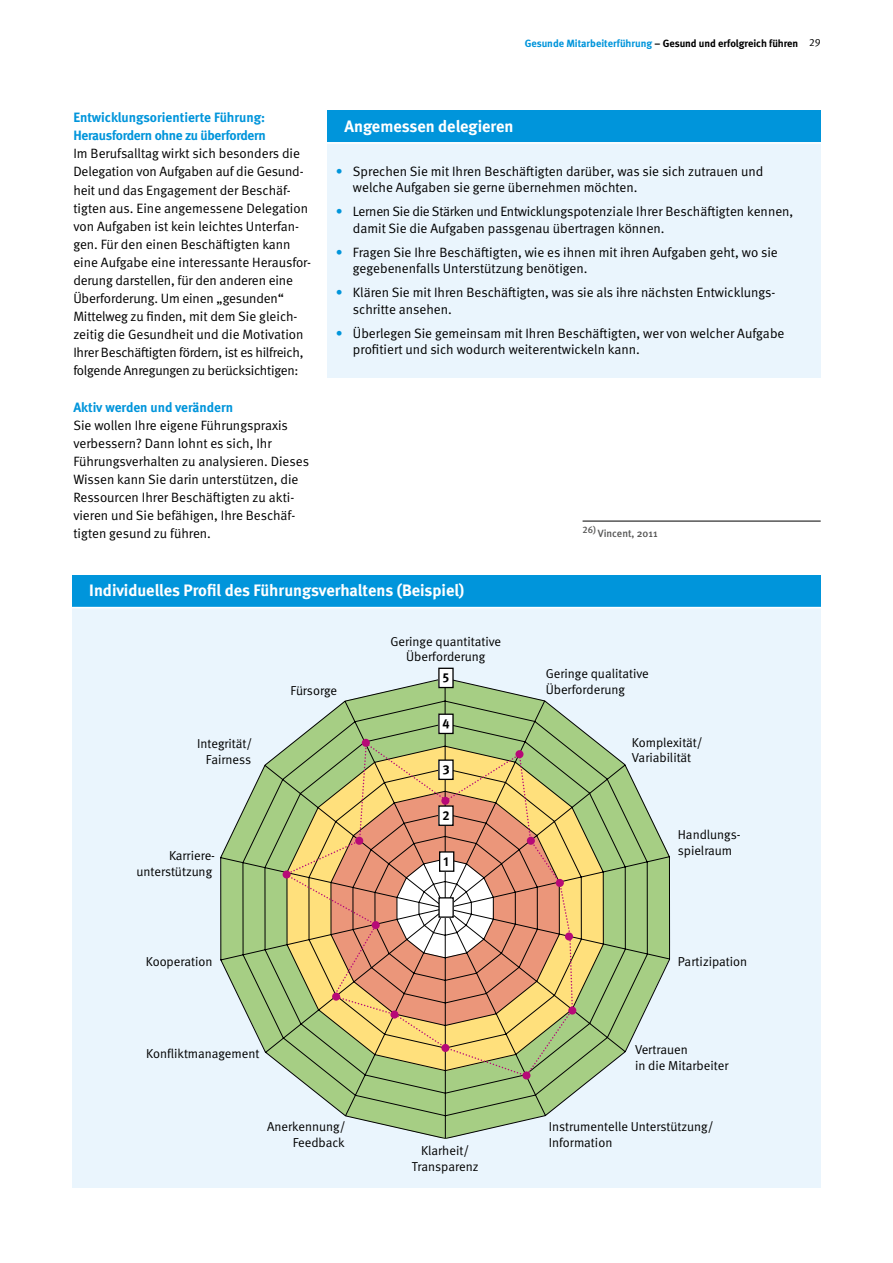
<style>
.page{position:relative;width:893px;height:1263px;background:#fff}
.page>*{position:absolute;margin:0;border:0;box-sizing:border-box;transform-origin:0 0}
.t1{font:700 16.5px "DGUV Meta";color:#fff}
.t2{font:13.5px/18.1px "DGUV Meta";color:#000}
.t3{font:700 13.5px/18.1px "DGUV Meta";letter-spacing:-.005em;color:#0095db}
.t4{font:12.9px/15.5px "DGUV Meta";color:#000}
.t5{font:700 12.9px "DGUV Meta";color:#000}
.t6{font:700 10.5px "DGUV Meta";color:#000}
.t7{font:500 10.5px "DGUV Meta";color:#565655}
.s1{color:#0095db}
.s2{font-weight:400}
</style>
<div class="page">
<div style="left:72px;top:577px;width:749px;height:611px;background:#eaf5fd"></div>
<svg style="left:220px;top:679px;width:451px;height:460px"></svg>
<div style="left:327px;top:142px;width:494px;height:236px;background:#eaf5fd"></div>
<div style="left:327px;top:111px;width:494px;height:31px;background:#0095db"></div>
<hr style="left:325px;top:142px;width:499px;height:2px;background:#fff">
<div style="left:72px;top:575px;width:749px;height:32px;background:#0095db"></div>
<div style="left:439px;top:714px;width:14px;height:19px;background:#fff"></div>
<div style="left:438px;top:713px;width:16px;height:21px;border:1px solid #000"></div>
<div style="left:439px;top:668px;width:14px;height:19px;background:#fff"></div>
<div style="left:438px;top:668px;width:16px;height:20px;border:1px solid #000"></div>
<hr style="left:583px;top:521px;width:238px;height:1px;background:#000">
<svg style="left:285px;top:743px;width:289px;height:334px;background:#d3b47d"></svg>
<div style="left:355px;top:837px;width:8px;height:8px;background:#b70977;border-radius:50%"></div>
<div style="left:362px;top:739px;width:8px;height:8px;background:#b70977;border-radius:50%"></div>
<div style="left:441px;top:797px;width:8px;height:8px;background:#b70977;border-radius:50%"></div>
<div style="left:515px;top:750px;width:8px;height:8px;background:#b70977;border-radius:50%"></div>
<div style="left:527px;top:837px;width:8px;height:8px;background:#b70977;border-radius:50%"></div>
<div style="left:556px;top:879px;width:8px;height:8px;background:#b70977;border-radius:50%"></div>
<div style="left:565px;top:932px;width:8px;height:8px;background:#b70977;border-radius:50%"></div>
<div style="left:568px;top:1006px;width:8px;height:8px;background:#b70977;border-radius:50%"></div>
<div style="left:522px;top:1071px;width:8px;height:8px;background:#b70977;border-radius:50%"></div>
<div style="left:441px;top:1044px;width:8px;height:8px;background:#b70977;border-radius:50%"></div>
<div style="left:390px;top:1010px;width:8px;height:8px;background:#b70977;border-radius:50%"></div>
<div style="left:332px;top:992px;width:8px;height:9px;background:#b70977;border-radius:50%"></div>
<div style="left:372px;top:921px;width:8px;height:8px;background:#b70977;border-radius:50%"></div>
<div style="left:283px;top:870px;width:8px;height:8px;background:#b70977;border-radius:50%"></div>
<hr style="left:70px;top:607px;width:752px;height:1px;background:#fff">
<p class="t3" style="left:73px;top:109px;width:194px">Entwicklungsorientierte Führung:<br>Herausfordern ohne zu überfordern</p>
<p class="t2" style="left:73px;top:145px;width:239px">Im Berufsalltag wirkt sich besonders die Delegation von Aufgaben auf die Gesund&shy;heit und das Engagement der Beschäf&shy;tigten aus. Eine angemessene Delegation von Aufgaben ist kein leichtes Unterfan&shy;gen. Für den einen Beschäftigten kann eine Aufgabe eine interessante Herausfor&shy;derung darstellen, für den anderen eine Überforderung. Um einen „gesunden“ Mittelweg zu finden, mit dem Sie gleich&shy;zeitig die Gesundheit und die Motivation Ihrer Beschäftigten fördern, ist es hilfreich, folgende Anregungen zu berücksichtigen:</p>
<p class="t3" style="left:73px;top:398px;width:161px">Aktiv werden und verändern</p>
<p class="t2" style="left:73px;top:416px;width:237px">Sie wollen Ihre eigene Führungspraxis verbessern? Dann lohnt es sich, Ihr Führungsverhalten zu analysieren. Dieses Wissen kann Sie darin unterstützen, die Ressourcen Ihrer Beschäftigten zu akti&shy;vieren und Sie befähigen, Ihre Beschäf&shy;tigten gesund zu führen.</p>
<p class="t6" style="left:525px;top:37px;width:297px"><span class="s1">Gesunde Mitarbeiterführung</span> – Gesund und erfolgreich führen <span class="s2">29</span></p>
<p class="t1" style="left:344px;top:116px;width:170px">Angemessen delegieren</p>
<p class="t2" style="left:353px;top:163px;width:412px;line-height:16.5px;text-indent:-17px"><span class="s1">•</span> Sprechen Sie mit Ihren Beschäftigten darüber, was sie sich zutrauen und welche Aufgaben sie gerne übernehmen möchten.</p>
<p class="t2" style="left:353px;top:204px;width:442px;line-height:16.5px;text-indent:-17px"><span class="s1">•</span> Lernen Sie die Stärken und Entwicklungspotenziale Ihrer Beschäftigten kennen, damit Sie die Aufgaben passgenau übertragen können.</p>
<p class="t2" style="left:353px;top:244px;width:426px;line-height:16.5px;text-indent:-17px"><span class="s1">•</span> Fragen Sie Ihre Beschäftigten, wie es ihnen mit ihren Aufgaben geht, wo sie gegebenenfalls Unterstützung benötigen.</p>
<p class="t2" style="left:353px;top:285px;width:424px;line-height:16.5px;text-indent:-17px"><span class="s1">•</span> Klären Sie mit Ihren Beschäftigten, was sie als ihre nächsten Entwicklungs&shy;schritte ansehen.</p>
<p class="t2" style="left:353px;top:325px;width:433px;line-height:16.5px;text-indent:-17px"><span class="s1">•</span> Überlegen Sie gemeinsam mit Ihren Beschäftigten, wer von welcher Aufgabe profitiert und sich wodurch weiterentwickeln kann.</p>
<p class="t7" style="left:583px;top:527px;width:76px"><sup>26)</sup> Vincent, 2011</p>
<p class="t1" style="left:89px;top:581px;width:376px">Individuelles Profil des Führungsverhaltens (Beispiel)</p>
<p class="t4" style="left:390px;top:634px;width:112px;text-align:center">Geringe quantitative<br>Überforderung</p>
<p class="t4" style="left:197px;top:736px;width:57px;text-align:right">Integrität/<br>Fairness</p>
<p class="t4" style="left:291px;top:683px;width:48px">Fürsorge</p>
<p class="t4" style="left:136px;top:848px;width:79px;text-align:right">Karriere&shy;unterstützung</p>
<p class="t4" style="left:146px;top:954px;width:68px">Kooperation</p>
<p class="t4" style="left:146px;top:1046px;width:115px">Konfliktmanagement</p>
<p class="t4" style="left:267px;top:1119px;width:80px;text-align:right">Anerkennung/<br>Feedback</p>
<p class="t5" style="left:443px;top:670px;width:8px">5</p>
<p class="t5" style="left:443px;top:715px;width:9px">4</p>
<p class="t5" style="left:443px;top:761px;width:8px">3</p>
<p class="t5" style="left:443px;top:807px;width:9px">2</p>
<p class="t5" style="left:443px;top:854px;width:7px">1</p>
<p class="t4" style="left:412px;top:1143px;width:68px;text-align:center">Klarheit/<br>Transparenz</p>
<p class="t4" style="left:546px;top:666px;width:105px">Geringe qualitative<br>Überforderung</p>
<p class="t4" style="left:632px;top:735px;width:72px">Komplexität/<br>Variabilität</p>
<p class="t4" style="left:678px;top:827px;width:64px">Handlungs&shy;spielraum</p>
<p class="t4" style="left:678px;top:954px;width:71px">Partizipation</p>
<p class="t4" style="left:635px;top:1042px;width:95px">Vertrauen<br>in die Mitarbeiter</p>
<p class="t4" style="left:549px;top:1119px;width:166px">Instrumentelle Unterstützung/<br>Information</p>
</div>
